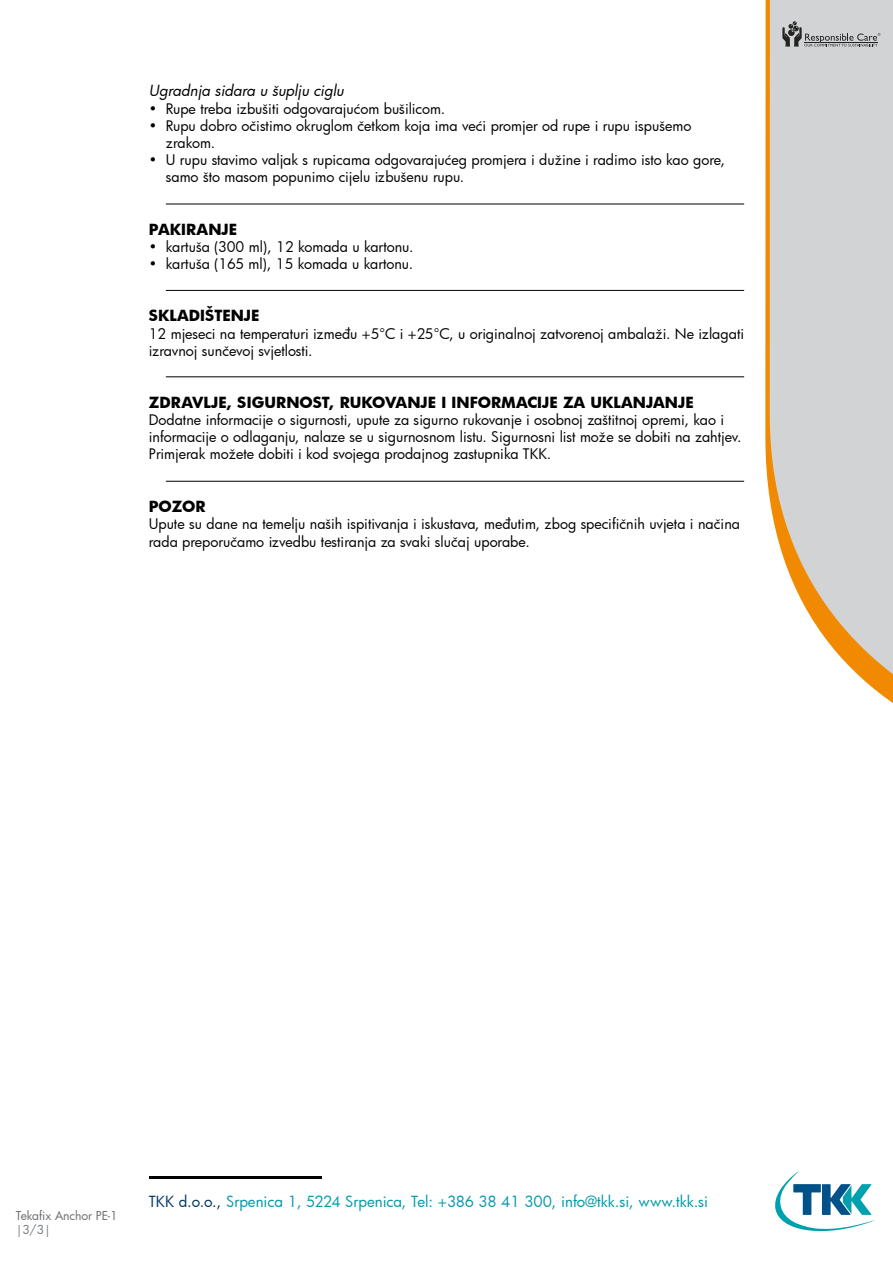
<style>
.page{position:relative;width:893px;height:1263px;background:#fff}
.page>*{position:absolute;margin:0;border:0;box-sizing:border-box;transform-origin:0 0}
.t1{font:700 15px "Futura";color:#000}
.t2{font:15px "Futura";color:#0099a8}
.t3{font:italic 15px "Futura";color:#000}
.t4{font:14.25px/17.1px "Futura";color:#000}
.t5{font:12px "Futura";letter-spacing:-.005em;color:#6d6e71}
.t6{font:12px "Futura";color:#70747a}
.s1{color:#003764}
</style>
<div class="page">
<svg style="left:765px;top:0;width:5px;height:500px;background:#f19c29"></svg>
<svg style="left:770px;top:0;width:123px;height:703px;background:#d7d3cd"></svg>
<svg style="left:782px;top:21px;width:98px;height:26px;background:#abadae"></svg>
<hr style="left:149px;top:1176px;width:172px;height:3px;background:#000">
<svg style="left:775px;top:1171px;width:101px;height:61px"></svg>
<hr style="left:166px;top:204px;width:578px;height:1px;background:#000">
<hr style="left:166px;top:290px;width:578px;height:1px;background:#000">
<hr style="left:166px;top:376px;width:578px;height:1px;background:#000">
<hr style="left:166px;top:481px;width:578px;height:1px;background:#000">
<p class="t3" style="left:149px;top:81px;width:197px">Ugradnja sidara u šuplju ciglu</p>
<p class="t4" style="left:149px;top:99px;width:298px">• Rupe treba izbušiti odgovarajućom bušilicom.</p>
<p class="t4" style="left:166px;top:117px;width:527px;text-indent:-17px">• Rupu dobro očistimo okruglom četkom koja ima veći promjer od rupe i rupu ispušemo zrakom.</p>
<p class="t4" style="left:166px;top:151px;width:561px;text-indent:-17px">• U rupu stavimo valjak s rupicama odgovarajućeg promjera i dužine i radimo isto kao gore, samo što masom popunimo cijelu izbušenu rupu.</p>
<p class="t1" style="left:149px;top:219px;width:90px">PAKIRANJE</p>
<p class="t4" style="left:149px;top:238px;width:266px">• kartuša (300 ml), 12 komada u kartonu.</p>
<p class="t4" style="left:149px;top:255px;width:266px">• kartuša (165 ml), 15 komada u kartonu.</p>
<p class="t1" style="left:149px;top:305px;width:112px">SKLADIŠTENJE</p>
<p class="t4" style="left:149px;top:324px;width:597px">12 mjeseci na temperaturi između +5°C i +25°C, u originalnoj zatvorenoj ambalaži. Ne izlagati izravnoj sunčevoj svjetlosti.</p>
<p class="t1" style="left:149px;top:392px;width:546px">ZDRAVLJE, SIGURNOST, RUKOVANJE I INFORMACIJE ZA UKLANJANJE</p>
<p class="t4" style="left:149px;top:411px;width:594px">Dodatne informacije o sigurnosti, upute za sigurno rukovanje i osobnoj zaštitnoj opremi, kao i informacije o odlaganju, nalaze se u sigurnosnom listu. Sigurnosni list može se dobiti na zahtjev.<br>Primjerak možete dobiti i kod svojega prodajnog zastupnika TKK.</p>
<p class="t1" style="left:149px;top:496px;width:58px">POZOR</p>
<p class="t4" style="left:149px;top:515px;width:593px">Upute su dane na temelju naših ispitivanja i iskustava, međutim, zbog specifičnih uvjeta i načina rada preporučamo izvedbu testiranja za svaki slučaj uporabe.</p>
<p class="t5" style="left:16px;top:1207px;width:103px">Tekafix Anchor PE-1</p>
<p class="t6" style="left:16px;top:1221px;width:37px">|3/3|</p>
<p class="t2" style="left:149px;top:1192px;width:561px"><span class="s1">TKK d.o.o.,</span> Srpenica 1, 5224 Srpenica, Tel: +386 38 41 300, info@tkk.si, www.tkk.si</p>
</div>
